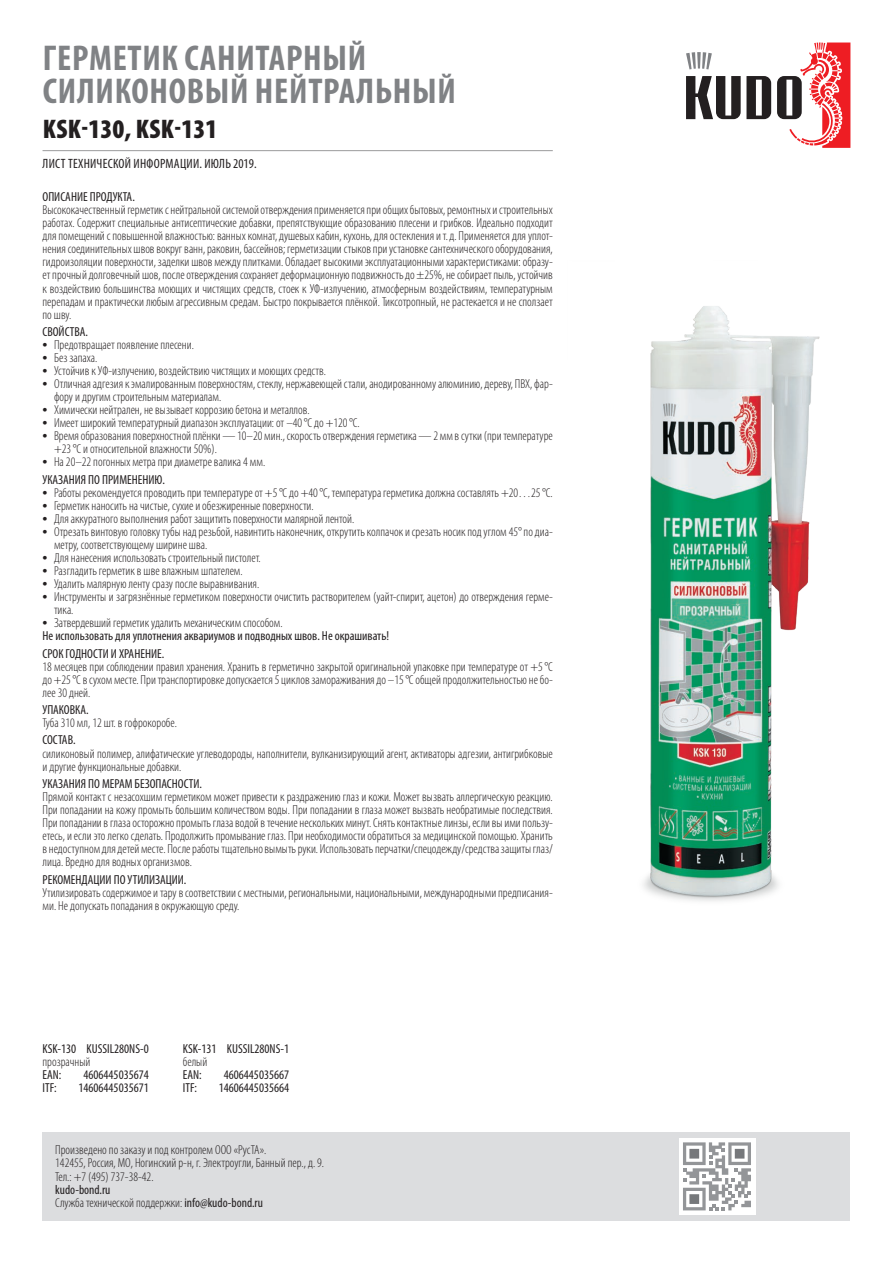
<style>
.page{position:relative;width:893px;height:1263px;background:#fff}
.page>*{position:absolute;margin:0;border:0;box-sizing:border-box;transform-origin:0 0}
.titul-1{font:700 condensed 36px/33px "Myriad Pro";letter-spacing:.02em;color:#808285}
.titul-2{font:900 condensed 27px "Myriad Pro";letter-spacing:.01em;color:#231f20}
.LTI_date{font:condensed 13.5px "Myriad Pro";letter-spacing:.02em;color:#231f20}
.main{font:300 condensed 13.05px/13px "Myriad Pro";color:#231f20}
.address{font:300 condensed 13.05px/13px "Myriad Pro";color:#231f20}
.rubrica{font:condensed 13.05px "Myriad Pro";color:#231f20}
.articul{font:condensed 13.05px "Myriad Pro";color:#231f20}
.main-2{font:condensed 13.05px "Myriad Pro";color:#231f20}
.articul-2{font:300 condensed 13.05px "Myriad Pro";color:#231f20}
.s1{font-size:20.85px}
.s2{font-weight:400}
</style>
<div class="page">
<hr style="left:43px;top:150px;width:510px;height:1px;background:#57585a">
<div style="left:43px;top:1132px;width:807px;height:88px;background:#dcdddf"></div>
<img style="left:643px;top:306px;width:177px;height:595px">
<div style="left:679px;top:1138px;width:76px;height:76px;background:#fff"></div>
<svg style="left:686px;top:76px;width:85px;height:43px"></svg>
<svg style="left:686px;top:52px;width:26px;height:17px"></svg>
<svg style="left:777px;top:43px;width:73px;height:105px"></svg>
<svg style="left:683px;top:1142px;width:68px;height:68px"></svg>
<p class="titul-1" style="left:43px;top:40px;width:414px">ГЕРМЕТИК САНИТАРНЫЙ<br>СИЛИКОНОВЫЙ НЕЙТРАЛЬНЫЙ</p>
<p class="titul-2" style="left:43px;top:112px;width:176px">KSK-130, KSK-131</p>
<p class="LTI_date" style="left:43px;top:155px;width:215px">ЛИСТ ТЕХНИЧЕСКОЙ ИНФОРМАЦИИ. ИЮЛЬ 2019.</p>
<p class="rubrica" style="left:43px;top:189px;width:94px">ОПИСАНИЕ ПРОДУКТА.</p>
<p class="main" style="left:43px;top:203px;width:512px;text-align:justify">Высококачественный герметик с нейтральной системой отверждения применяется при общих бытовых, ремонтных и строительных работах. Cодержит специальные антисептические добавки, препятствующие образованию плесени и грибков. Идеально подходит для помещений с повышенной влажностью: ванных комнат, душевых кабин, кухонь, для остекления и т.д. Применяется для уплот‑ нения соединительных швов вокруг ванн, раковин, бассейнов; герметизации стыков при установке сантехнического оборудования, гидроизоляции поверхности, заделки швов между плитками. Обладает высокими эксплуатационными характеристиками: образу‑ ет прочный долговечный шов, после отверждения сохраняет деформационную подвижность до ±25%, не собирает пыль, устойчив к воздействию большинства моющих и чистящих средств, стоек к УФ‑излучению, атмосферным воздействиям, температурным перепадам и практически любым агрессивным средам. Быстро покрывается плёнкой. Тиксотропный, не растекается и не сползает по шву.</p>
<p class="rubrica" style="left:43px;top:324px;width:47px">СВОЙСТВА.</p>
<p class="main" style="left:43px;top:338px;width:153px"><span class="s1">•</span> Предотвращает появление плесени.</p>
<p class="main" style="left:43px;top:351px;width:56px"><span class="s1">•</span> Без запаха.</p>
<p class="main" style="left:43px;top:364px;width:285px"><span class="s1">•</span> Устойчив к УФ- излучению, воздействию чистящих и моющих средств.</p>
<p class="main" style="left:54px;top:377px;width:500px;text-indent:-12px"><span class="s1">•</span> Отличная адгезия к эмалированным поверхностям, стеклу, нержавеющей стали, анодированному алюминию, дереву, ПВХ, фар‑ фору и другим строительным материалам.</p>
<p class="main" style="left:43px;top:403px;width:269px"><span class="s1">•</span> Химически нейтрален, не вызывает коррозию бетона и металлов.</p>
<p class="main" style="left:43px;top:416px;width:319px"><span class="s1">•</span> Имеет широкий температурный диапазон эксплуатации: от –40°С до +120°С.</p>
<p class="main" style="left:54px;top:429px;width:500px;text-indent:-12px"><span class="s1">•</span> Время образования поверхностной плёнки — 10–20 мин., скорость отверждения герметика — 2 мм в сутки (при температуре +23°С и относительной влажности 50%).</p>
<p class="main" style="left:43px;top:455px;width:224px"><span class="s1">•</span> На 20–22 погонных метра при диаметре валика 4 мм.</p>
<p class="rubrica" style="left:43px;top:471px;width:124px">УКАЗАНИЯ ПО ПРИМЕНЕНИЮ.</p>
<p class="main" style="left:43px;top:486px;width:512px"><span class="s1">•</span> Работы рекомендуется проводить при температуре от +5°С до +40°С, температура герметика должна составлять +20…25°C.</p>
<p class="main" style="left:43px;top:499px;width:273px"><span class="s1">•</span> Герметик наносить на чистые, сухие и обезжиренные поверхности.</p>
<p class="main" style="left:43px;top:512px;width:313px"><span class="s1">•</span> Для аккуратного выполнения работ защитить поверхности малярной лентой.</p>
<p class="main" style="left:54px;top:525px;width:499px;text-indent:-12px"><span class="s1">•</span> Отрезать винтовую головку тубы над резьбой, навинтить наконечник, открутить колпачок и срезать носик под углом 45° по диа&shy;метру, соответствующему ширине шва.</p>
<p class="main" style="left:43px;top:551px;width:220px"><span class="s1">•</span> Для нанесения использовать строительный пистолет.</p>
<p class="main" style="left:43px;top:564px;width:202px"><span class="s1">•</span> Разгладить герметик в шве влажным шпателем.</p>
<p class="main" style="left:43px;top:577px;width:218px"><span class="s1">•</span> Удалить малярную ленту сразу после выравнивания.</p>
<p class="main" style="left:54px;top:590px;width:500px;text-indent:-12px"><span class="s1">•</span> Инструменты и загрязнённые герметиком поверхности очистить растворителем (уайт- спирит, ацетон) до отверждения герме‑ тика.</p>
<p class="main" style="left:43px;top:616px;width:242px"><span class="s1">•</span> Затвердевший герметик удалить механическим способом.</p>
<p class="main-2" style="left:43px;top:628px;width:348px">Не использовать для уплотнения аквариумов и подводных швов. Не окрашивать!</p>
<p class="rubrica" style="left:43px;top:645px;width:123px">СРОК ГОДНОСТИ И ХРАНЕНИЕ.</p>
<p class="main" style="left:43px;top:660px;width:512px;text-align:justify">18 месяцев при соблюдении правил хранения. Хранить в герметично закрытой оригинальной упаковке при температуре от +5°C до +25°C в сухом месте. При транспортировке допускается 5 циклов замораживания до –15°C общей продолжительностью не бо‑ лее 30 дней.</p>
<p class="rubrica" style="left:43px;top:702px;width:48px">УПАКОВКА.</p>
<p class="main" style="left:43px;top:716px;width:136px">Туба 310 мл, 12 шт. в гофрокоробе.</p>
<p class="rubrica" style="left:43px;top:732px;width:35px">СОСТАВ.</p>
<p class="main" style="left:43px;top:747px;width:512px">силиконовый полимер, алифатические углеводороды, наполнители, вулканизирующий агент, активаторы адгезии, антигрибковые и другие функциональные добавки.</p>
<p class="rubrica" style="left:43px;top:776px;width:161px">УКАЗАНИЯ ПО МЕРАМ БЕЗОПАСНОСТИ.</p>
<p class="main" style="left:43px;top:790px;width:512px;text-align:justify">Прямой контакт с незасохшим герметиком может привести к раздражению глаз и кожи. Может вызвать аллергическую реакцию.<br>При попадании на кожу промыть большим количеством воды. При попадании в глаза может вызвать необратимые последствия.<br>При попадании в глаза осторожно промыть глаза водой в течение нескольких минут. Снять контактные линзы, если вы ими пользу‑ етесь, и если это легко сделать. Продолжить промывание глаз. При необходимости обратиться за медицинской помощью. Хранить в недоступном для детей месте. После работы тщательно вымыть руки. Использовать перчатки/спецодежду/средства защиты глаз/ лица. Вредно для водных организмов.</p>
<p class="rubrica" style="left:43px;top:871px;width:145px">РЕКОМЕНДАЦИИ ПО УТИЛИЗАЦИИ.</p>
<p class="main" style="left:43px;top:886px;width:512px">Утилизировать содержимое и тару в соответствии с местными, региональными, национальными, международными предписания‑ ми. Не допускать попадания в окружающую среду.</p>
<p class="articul" style="left:43px;top:1040px;width:108px">KSK-130 KUSSIL280NS-0</p>
<p class="articul-2" style="left:43px;top:1054px;width:49px">прозрачный</p>
<p class="articul" style="left:43px;top:1066px;width:20px">EAN:</p>
<p class="articul" style="left:84px;top:1066px;width:67px">4606445035674</p>
<p class="articul" style="left:43px;top:1080px;width:16px">ITF:</p>
<p class="articul" style="left:78px;top:1080px;width:72px">14606445035671</p>
<p class="articul" style="left:183px;top:1040px;width:108px">KSK-131 KUSSIL280NS-1</p>
<p class="articul-2" style="left:183px;top:1054px;width:26px">белый</p>
<p class="articul" style="left:183px;top:1066px;width:20px">EAN:</p>
<p class="articul" style="left:224px;top:1066px;width:67px">4606445035667</p>
<p class="articul" style="left:183px;top:1080px;width:16px">ITF:</p>
<p class="articul" style="left:219px;top:1080px;width:72px">14606445035664</p>
<p class="address" style="left:55px;top:1143px;width:270px">Произведено по заказу и под контролем ООО «РусТА».<br>142455, Россия, МО, Ногинский р-н, г. Электроугли, Банный пер., д. 9.</p>
<p class="address" style="left:55px;top:1169px;width:100px">Тел.: +7 (495) 737-38-42. <span class="s2">kudo-bond.ru</span></p>
<p class="address" style="left:55px;top:1196px;width:209px">Служба технической поддержки: <span class="s2">info@kudo-bond.ru</span></p>
</div>
